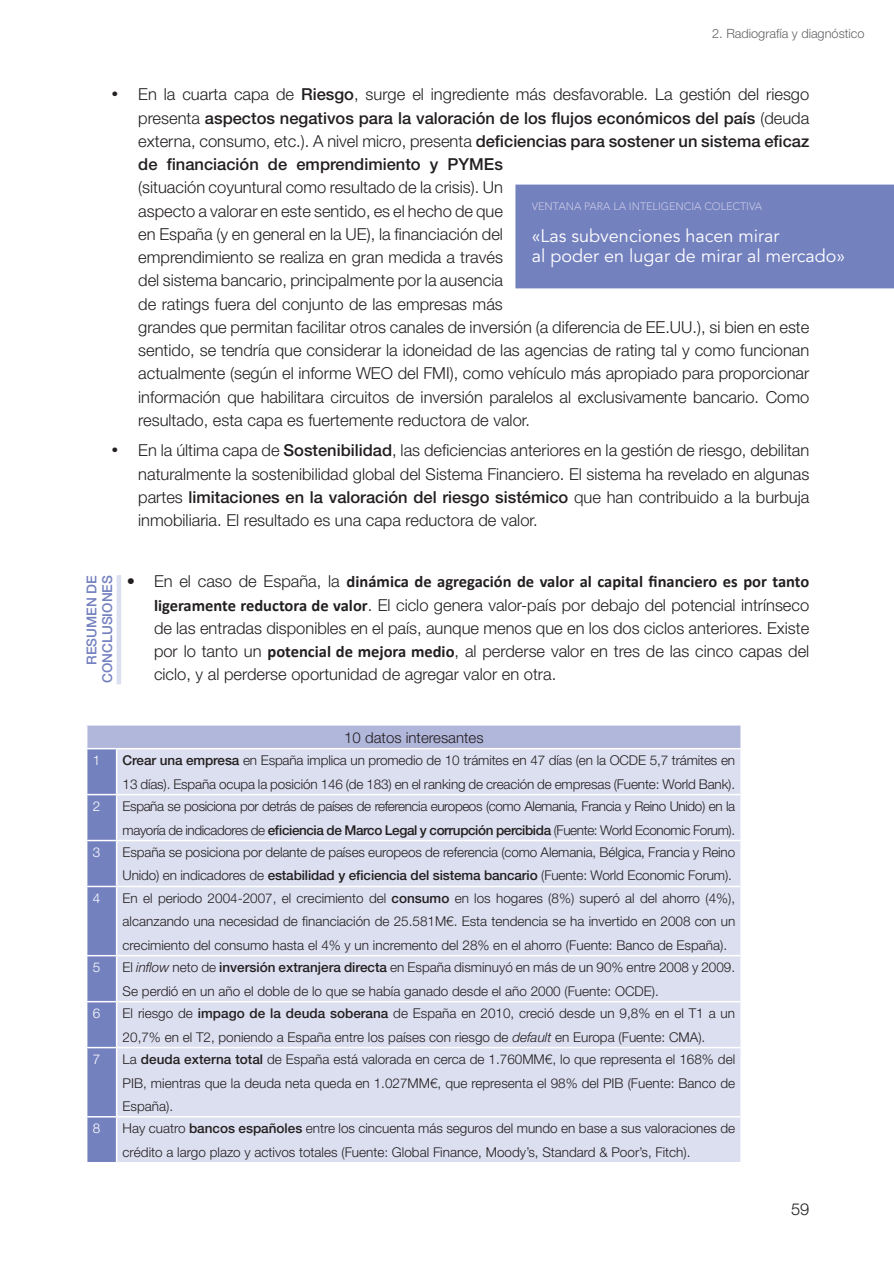
<style>
.page{position:relative;width:894px;height:1265px;background:#fff}
.page>*{position:absolute;margin:0;border:0;box-sizing:border-box;transform-origin:0 0}
.t1{font:18px/19.5px "Avenir LT Std";color:#fff}
.t2{font:300 16.5px/23.2px "Helvetica Neue";color:#231f20;text-align:justify}
.t3{font:500 16.5px/23.2px "Helvetica Neue";color:#231f20;text-align:justify}
.t4{font:700 16.5px "Calibri";color:#231f20}
.t5{font:300 15px "Helvetica Neue";color:#231f20}
.t6{font:500 13.65px/15.5px "Helvetica Neue";color:#7481bf;text-align:right}
.t7{font:300 13.5px/23.2px "Helvetica Neue";color:#231f20}
.t8{font:300 13.5px/23.2px "Helvetica Neue";letter-spacing:-.03em;color:#231f20}
.t9{font:300 13.5px "Helvetica Neue";color:#fff}
.t10{font:300 12.75px "Helvetica Neue";color:#636366}
.t11{font:300 10.8px "Avenir LT Std";color:#c9cbe6}
.s1{font-weight:300}
.s2{font-weight:500}
.s3{font-family:"Helvetica Neue";font-weight:300}
.s4{font-family:"Calibri";font-weight:700}
.s5{font-family:"Helvetica Neue LT"}
.s6{font-style:italic}
</style>
<div class="page">
<div style="left:87px;top:724px;width:654px;height:24px;background:#b1b6db"></div>
<div style="left:117px;top:749px;width:623px;height:412px;background:#dcdff0"></div>
<hr style="left:86px;top:724px;width:31px;height:1px;background:#fff">
<svg style="left:86px;top:725px;width:31px;height:436px;background:#8590c7"></svg>
<hr style="left:117px;top:724px;width:624px;height:1px;background:#fff">
<svg style="left:740px;top:725px;width:1px;height:22px"></svg>
<hr style="left:86px;top:747px;width:31px;height:2px;background:#fff">
<hr style="left:117px;top:747px;width:624px;height:2px;background:#fff">
<hr style="left:86px;top:749px;width:1px;height:44px;background:#fff">
<hr style="left:86px;top:793px;width:31px;height:2px;background:#fff">
<hr style="left:86px;top:795px;width:1px;height:44px;background:#fff">
<hr style="left:117px;top:793px;width:624px;height:2px;background:#fff">
<hr style="left:86px;top:839px;width:31px;height:2px;background:#fff">
<hr style="left:86px;top:841px;width:1px;height:44px;background:#fff">
<hr style="left:117px;top:839px;width:624px;height:2px;background:#fff">
<hr style="left:86px;top:885px;width:31px;height:2px;background:#fff">
<hr style="left:86px;top:887px;width:1px;height:67px;background:#fff">
<hr style="left:117px;top:885px;width:624px;height:2px;background:#fff">
<hr style="left:86px;top:954px;width:31px;height:2px;background:#fff">
<hr style="left:86px;top:956px;width:1px;height:44px;background:#fff">
<hr style="left:117px;top:954px;width:624px;height:2px;background:#fff">
<hr style="left:86px;top:1000px;width:31px;height:2px;background:#fff">
<hr style="left:86px;top:1002px;width:1px;height:44px;background:#fff">
<hr style="left:117px;top:1000px;width:624px;height:2px;background:#fff">
<hr style="left:86px;top:1046px;width:31px;height:2px;background:#fff">
<hr style="left:86px;top:1048px;width:1px;height:67px;background:#fff">
<hr style="left:117px;top:1046px;width:624px;height:2px;background:#fff">
<hr style="left:86px;top:1115px;width:31px;height:2px;background:#fff">
<hr style="left:86px;top:1117px;width:1px;height:44px;background:#fff">
<hr style="left:117px;top:1115px;width:624px;height:2px;background:#fff">
<div style="left:515px;top:184px;width:378px;height:104px;background:#7481bf"></div>
<hr style="left:117px;top:575px;width:4px;height:109px;background:#dcdff0">
<p class="t10" style="left:712px;top:26px;width:154px">2. Radiografía y diagnóstico</p>
<p class="t3" style="left:138px;top:83px;width:672px;text-indent:-27px">• <span class="s1">En la cuarta capa de</span> Riesgo<span class="s1">, surge el ingrediente más desfavorable. La gestión del riesgo presenta</span> aspectos negativos para la valoración de los flujos económicos del país <span class="s1">(deuda externa, consumo, etc.). A nivel micro, presenta</span> deficiencias para sostener un sistema eficaz de financiación de emprendimiento y PYMEs</p>
<p class="t2" style="left:138px;top:175px;width:672px;text-align:left">(situación coyuntural como resultado de la crisis). Un<br>aspecto a valorar en este sentido, es el hecho de que<br>en España (y en general en la UE), la financiación del<br>emprendimiento se realiza en gran medida a través<br>del sistema bancario, principalmente por la ausencia<br>de ratings fuera del conjunto de las empresas más<br>grandes que permitan facilitar otros canales de inversión (a diferencia de EE.UU.), si bien en este sentido, se tendría que considerar la idoneidad de las agencias de rating tal y como funcionan actualmente (según el informe WEO del FMI), como vehículo más apropiado para proporcionar información que habilitara circuitos de inversión paralelos al exclusivamente bancario. Como resultado, esta capa es fuertemente reductora de valor.</p>
<p class="t2" style="left:138px;top:438px;width:672px;text-indent:-27px">• En la última capa de <span class="s2">Sostenibilidad</span>, las deficiencias anteriores en la gestión de riesgo, debilitan naturalmente la sostenibilidad global del Sistema Financiero. El sistema ha revelado en algunas partes <span class="s2">limitaciones en la valoración del riesgo sistémico</span> que han contribuido a la burbuja inmobiliaria. El resultado es una capa reductora de valor.</p>
<p class="t11" style="left:531px;top:200px;width:232px">VENTANA PARA LA INTELIGENCIA COLECTIVA</p>
<h1 class="t1" style="left:531px;top:226px;width:314px">«Las subvenciones hacen mirar<br>al poder en lugar de mirar al mercado»</h1>
<p class="t6" style="left:84px;top:683px;width:109px;rotate:-90deg">RESUMEN DE<br>CONCLUSIONES</p>
<p class="t4" style="left:127px;top:571px;width:683px"><span class="s3">• En el caso de España, la</span> dinámica de agregación de valor al capital financiero es por tanto</p>
<p class="t2" style="left:154px;top:592px;width:656px"><span class="s4">ligeramente reductora de valor</span>. El ciclo genera valor-país por debajo del potencial intrínseco de las entradas disponibles en el país, aunque menos que en los dos ciclos anteriores. Existe por lo tanto un <span class="s4">potencial de mejora medio</span>, al perderse valor en tres de las cinco capas del ciclo, y al perderse oportunidad de agregar valor en otra.</p>
<p class="t5" style="left:344px;top:728px;width:141px">10 datos interesantes</p>
<p class="t9" style="left:93px;top:752px;width:9px">1</p>
<p class="t7" style="left:123px;top:748px;width:614px"><span class="s2">Crear una empresa</span> en España implica un promedio de 10 trámites en 47 días (en la OCDE 5,7 trámites en<br>13 días). España ocupa la posición 146 (de 183) en el ranking de creación de empresas (Fuente: World Bank).</p>
<p class="t9" style="left:93px;top:798px;width:9px">2</p>
<p class="t8" style="left:123px;top:794px;width:614px">España se posiciona por detrás de países de referencia europeos (como Alemania, Francia y Reino Unido) en la mayoría de indicadores de <span class="s2">eficiencia de Marco Legal y corrupción percibida</span> (Fuente: World Economic Forum).</p>
<p class="t9" style="left:93px;top:844px;width:9px">3</p>
<p class="t7" style="left:123px;top:840px;width:614px">España se posiciona por delante de países europeos de referencia (como Alemania, Bélgica, Francia y Reino<br>Unido) en indicadores de <span class="s2">estabilidad y eficiencia del sistema bancario</span> (Fuente: World Economic Forum).</p>
<p class="t9" style="left:93px;top:889px;width:9px">4</p>
<p class="t7" style="left:123px;top:886px;width:614px;text-align:justify">En el periodo 2004-2007, el crecimiento del <span class="s2">consumo</span> en los hogares (8%) superó al del ahorro (4%), alcanzando una necesidad de financiación de 25.581M<span class="s5">€</span>. Esta tendencia se ha invertido en 2008 con un crecimiento del consumo hasta el 4% y un incremento del 28% en el ahorro (Fuente: Banco de España).</p>
<p class="t9" style="left:93px;top:959px;width:9px">5</p>
<p class="t7" style="left:123px;top:955px;width:614px">El <span class="s6">inflow</span> neto de <span class="s2">inversión extranjera directa</span> en España disminuyó en más de un 90% entre 2008 y 2009.<br>Se perdió en un año el doble de lo que se había ganado desde el año 2000 (Fuente: OCDE).</p>
<p class="t9" style="left:93px;top:1005px;width:9px">6</p>
<p class="t7" style="left:123px;top:1001px;width:613px">El riesgo de <span class="s2">impago de la deuda soberana</span> de España en 2010, creció desde un 9,8% en el T1 a un<br>20,7% en el T2, poniendo a España entre los países con riesgo de <span class="s6">default</span> en Europa (Fuente: CMA).</p>
<p class="t9" style="left:93px;top:1050px;width:9px">7</p>
<p class="t7" style="left:123px;top:1047px;width:614px;text-align:justify">La <span class="s2">deuda externa total</span> de España está valorada en cerca de 1.760MM<span class="s5">€</span>, lo que representa el 168% del PIB, mientras que la deuda neta queda en 1.027MM<span class="s5">€</span>, que representa el 98% del PIB (Fuente: Banco de España).</p>
<p class="t9" style="left:93px;top:1120px;width:9px">8</p>
<p class="t7" style="left:123px;top:1116px;width:614px">Hay cuatro <span class="s2">bancos españoles</span> entre los cincuenta más seguros del mundo en base a sus valoraciones de crédito a largo plazo y activos totales (Fuente: Global Finance, Moody’s, Standard &amp; Poor’s, Fitch).</p>
<p class="t2" style="left:790px;top:1196px;width:20px">59</p>
</div>
